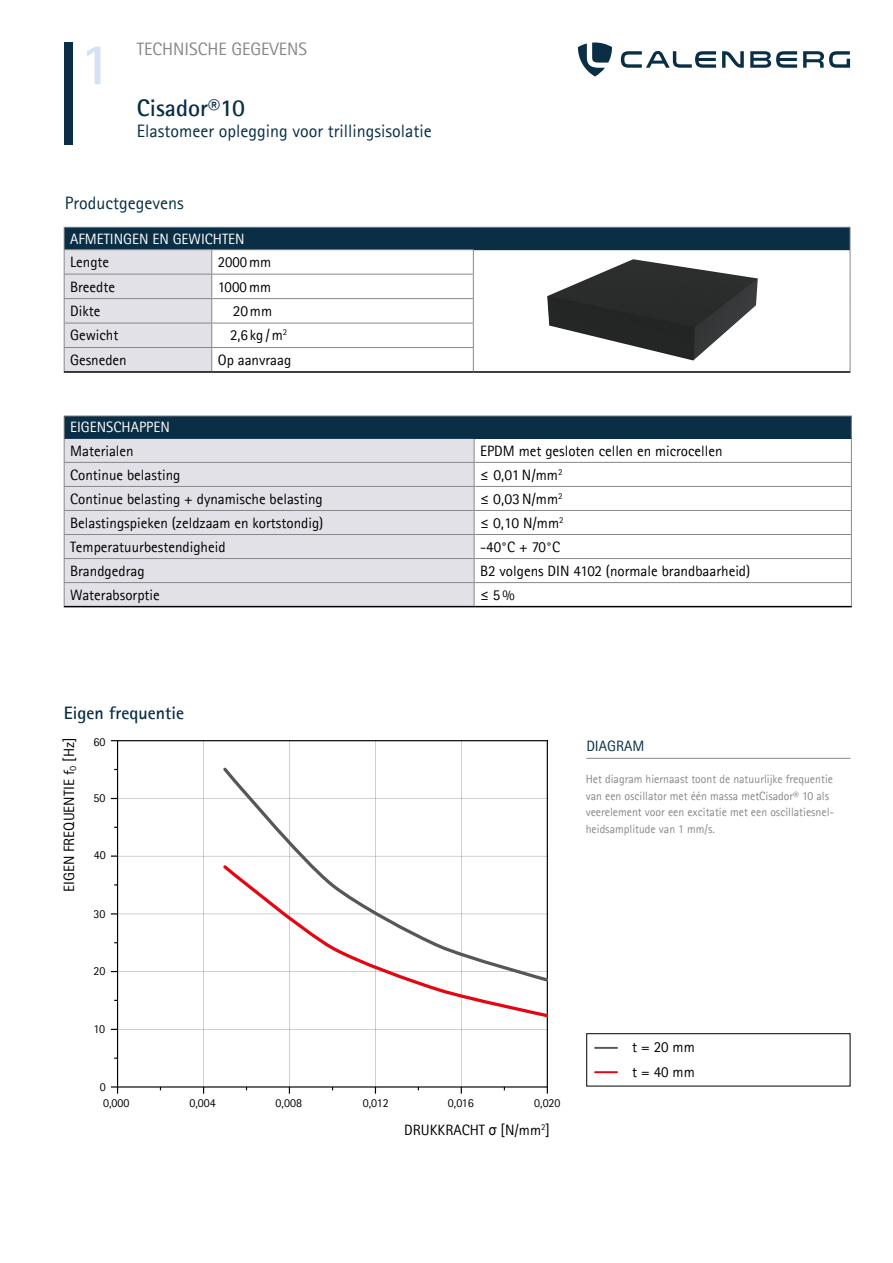
<style>
.page{position:relative;width:893px;height:1263px;background:#fff}
.page>*{position:absolute;margin:0;border:0;box-sizing:border-box;transform-origin:0 0}
.t1{font:700 59.55px "Rotis Sans Serif Pro";color:#d7e1f4}
.t2{font:700 24px "Rotis Sans Serif Pro";color:#092e45}
.t3{font:18px "Rotis Sans Serif Pro";color:#092e45}
.t4{font:18px "Rotis Sans Serif Pro";color:#86888c}
.t5{font:700 18px "Rotis Sans Serif Pro";color:#092e45}
.t6{font:15px/25.2px "Rotis Sans Serif Pro";color:#000}
.t7{font:15px "Rotis Sans Serif Pro";color:#fff}
.t8{font:15px "Rotis Sans Serif Pro";color:#000;scale:1.04 1}
.t9{font:15px "Rotis Sans Serif Pro";color:#000;scale:1.05 1}
.t10{font:15px "Rotis Sans Serif Pro";color:#092e45}
.t11{font:12px/16.5px "Rotis Sans Serif Pro";color:#86888c}
.t12{font:12px "Rotis Sans Serif Pro";color:#000}
.s1{font-family:"Arial Narrow"}
</style>
<div class="page">
<div style="left:64px;top:43px;width:8px;height:102px;background:#092e45"></div>
<svg style="left:621px;top:51px;width:229px;height:17px"></svg>
<svg style="left:578px;top:43px;width:34px;height:33px"></svg>
<div style="left:64px;top:416px;width:787px;height:22px;background:#092e45"></div>
<div style="left:65px;top:439px;width:409px;height:167px;background:#e1e1e7"></div>
<hr style="left:64px;top:416px;width:410px;height:1px;background:#86888c">
<hr style="left:474px;top:416px;width:378px;height:1px;background:#86888c">
<hr style="left:64px;top:462px;width:410px;height:1px;background:#86888c">
<hr style="left:474px;top:462px;width:378px;height:1px;background:#86888c">
<svg style="left:851px;top:416px;width:1px;height:190px"></svg>
<hr style="left:65px;top:438px;width:409px;height:1px;background:#092e45">
<hr style="left:474px;top:438px;width:377px;height:1px;background:#092e45">
<hr style="left:64px;top:606px;width:410px;height:1px;background:#000">
<hr style="left:474px;top:606px;width:378px;height:1px;background:#000">
<svg style="left:64px;top:416px;width:1px;height:190px"></svg>
<hr style="left:64px;top:486px;width:410px;height:1px;background:#86888c">
<svg style="left:474px;top:439px;width:1px;height:167px"></svg>
<hr style="left:474px;top:486px;width:378px;height:1px;background:#86888c">
<hr style="left:64px;top:510px;width:410px;height:1px;background:#86888c">
<hr style="left:474px;top:510px;width:378px;height:1px;background:#86888c">
<hr style="left:64px;top:534px;width:410px;height:1px;background:#86888c">
<hr style="left:474px;top:534px;width:378px;height:1px;background:#86888c">
<hr style="left:64px;top:558px;width:410px;height:1px;background:#86888c">
<hr style="left:474px;top:558px;width:378px;height:1px;background:#86888c">
<hr style="left:64px;top:582px;width:410px;height:1px;background:#86888c">
<hr style="left:474px;top:582px;width:378px;height:1px;background:#86888c">
<div style="left:64px;top:227px;width:786px;height:23px;background:#092e45"></div>
<hr style="left:473px;top:371px;width:377px;height:2px;background:#000">
<hr style="left:64px;top:227px;width:148px;height:1px;background:#86888c">
<hr style="left:212px;top:227px;width:261px;height:1px;background:#86888c">
<hr style="left:473px;top:227px;width:377px;height:1px;background:#86888c">
<svg style="left:64px;top:228px;width:148px;height:143px"></svg>
<svg style="left:473px;top:250px;width:1px;height:121px"></svg>
<svg style="left:850px;top:228px;width:1px;height:143px"></svg>
<hr style="left:64px;top:371px;width:148px;height:2px;background:#000">
<hr style="left:212px;top:371px;width:261px;height:2px;background:#000">
<hr style="left:64px;top:249px;width:148px;height:1px;background:#86888c">
<hr style="left:212px;top:249px;width:262px;height:1px;background:#86888c">
<hr style="left:64px;top:274px;width:148px;height:1px;background:#86888c">
<hr style="left:64px;top:298px;width:148px;height:1px;background:#86888c">
<hr style="left:64px;top:323px;width:148px;height:1px;background:#86888c">
<hr style="left:212px;top:274px;width:262px;height:1px;background:#86888c">
<hr style="left:212px;top:298px;width:262px;height:1px;background:#86888c">
<hr style="left:212px;top:323px;width:262px;height:1px;background:#86888c">
<hr style="left:64px;top:347px;width:148px;height:1px;background:#86888c">
<hr style="left:212px;top:347px;width:262px;height:1px;background:#86888c">
<img style="left:547px;top:259px;width:211px;height:101px">
<hr style="left:586px;top:758px;width:264px;height:1px;background:#86888c">
<hr style="left:594px;top:1047px;width:24px;height:2px;background:#575756">
<hr style="left:594px;top:1071px;width:24px;height:2px;background:#e30613">
<div style="left:586px;top:1033px;width:264px;height:53px;border:1px solid #000"></div>
<svg style="left:118px;top:741px;width:429px;height:345px"></svg>
<hr style="left:117px;top:1086px;width:431px;height:1px;background:#000">
<hr style="left:117px;top:740px;width:431px;height:1px;background:#000">
<hr style="left:547px;top:740px;width:1px;height:347px;background:#000">
<hr style="left:117px;top:740px;width:1px;height:347px;background:#000">
<svg style="left:111px;top:1086px;width:7px;height:8px"></svg>
<svg style="left:111px;top:855px;width:6px;height:2px"></svg>
<svg style="left:223px;top:767px;width:324px;height:98px"></svg>
<svg style="left:223px;top:865px;width:324px;height:152px"></svg>
<h1 class="t1" style="left:80px;top:26px;width:34px">1</h1>
<p class="t4" style="left:137px;top:38px;width:172px">TECHNISCHE GEGEVENS</p>
<h2 class="t2" style="left:137px;top:92px;width:109px">Cisador®10</h2>
<p class="t3" style="left:137px;top:121px;width:296px">Elastomeer oplegging voor trillingsisolatie</p>
<p class="t3" style="left:65px;top:192px;width:120px">Productgegevens</p>
<p class="t7" style="left:70px;top:230px;width:176px">AFMETINGEN EN GEWICHTEN</p>
<p class="t6" style="left:70px;top:250px;width:41px">Lengte</p>
<p class="t6" style="left:218px;top:250px;width:55px">2000mm</p>
<p class="t6" style="left:70px;top:274px;width:46px">Breedte</p>
<p class="t6" style="left:218px;top:274px;width:55px">1000mm</p>
<p class="t6" style="left:70px;top:298px;width:32px">Dikte</p>
<p class="t6" style="left:233px;top:298px;width:41px">20mm</p>
<p class="t6" style="left:70px;top:323px;width:50px">Gewicht</p>
<p class="t6" style="left:230px;top:323px;width:59px">2,6 kg /m<sup>2</sup></p>
<p class="t6" style="left:70px;top:347px;width:58px">Gesneden</p>
<p class="t6" style="left:218px;top:347px;width:75px">Op aanvraag</p>
<p class="t7" style="left:70px;top:418px;width:101px">EIGENSCHAPPEN</p>
<p class="t6" style="left:70px;top:438px;width:65px">Materialen</p>
<p class="t6" style="left:480px;top:438px;width:244px">EPDM met gesloten cellen en microcellen</p>
<p class="t6" style="left:70px;top:462px;width:112px">Continue belasting</p>
<p class="t6" style="left:480px;top:462px;width:84px">≤ 0,01 N/mm<sup>2</sup></p>
<p class="t6" style="left:70px;top:486px;width:254px">Continue belasting + dynamische belasting</p>
<p class="t9" style="left:480px;top:490px;width:80px">≤ 0,03N/mm<sup>2</sup></p>
<p class="t6" style="left:70px;top:510px;width:255px">Belastingspieken (zeldzaam en kortstondig)</p>
<p class="t8" style="left:480px;top:514px;width:82px">≤ 0,10 N/mm<sup>2</sup></p>
<p class="t6" style="left:70px;top:534px;width:157px">Temperatuurbestendigheid</p>
<p class="t6" style="left:480px;top:534px;width:82px">-40°C + 70°C</p>
<p class="t6" style="left:70px;top:558px;width:76px">Brandgedrag</p>
<p class="t6" style="left:480px;top:558px;width:272px">B2 volgens DIN 4102 (normale brandbaarheid)</p>
<p class="t6" style="left:70px;top:582px;width:91px">Waterabsorptie</p>
<p class="t8" style="left:480px;top:586px;width:35px">≤ 5%</p>
<p class="t5" style="left:64px;top:701px;width:122px">Eigen frequentie</p>
<p class="t6" style="left:57px;top:892px;width:156px;rotate:-90deg">EIGEN FREQUENTIE f<sub>O</sub> [Hz]</p>
<p class="t12" style="left:93px;top:735px;width:13px">60</p>
<p class="t12" style="left:93px;top:791px;width:13px">50</p>
<p class="t12" style="left:94px;top:848px;width:14px">40</p>
<p class="t12" style="left:94px;top:907px;width:14px">30</p>
<p class="t12" style="left:94px;top:964px;width:14px">20</p>
<p class="t12" style="left:94px;top:1022px;width:13px">10</p>
<p class="t12" style="left:100px;top:1079px;width:7px">0</p>
<p class="t12" style="left:103px;top:1095px;width:28px">0,000</p>
<p class="t12" style="left:189px;top:1095px;width:28px">0,004</p>
<p class="t12" style="left:276px;top:1095px;width:28px">0,008</p>
<p class="t12" style="left:363px;top:1095px;width:28px">0,012</p>
<p class="t12" style="left:448px;top:1095px;width:28px">0,016</p>
<p class="t12" style="left:534px;top:1095px;width:28px">0,020</p>
<p class="t6" style="left:404px;top:1117px;width:147px">DRUKKRACHT <span class="s1">σ</span> [N/mm<sup>2</sup>]</p>
<p class="t10" style="left:586px;top:736px;width:60px">DIAGRAM</p>
<p class="t11" style="left:586px;top:771px;width:250px">Het diagram hiernaast toont de natuurlijke frequentie van een oscillator met één massa metCisador® 10 als veerelement voor een excitatie met een oscillatiesnel&shy;heidsamplitude van 1 mm/s.</p>
<p class="t6" style="left:632px;top:1034px;width:64px">t = 20 mm t = 40 mm</p>
</div>
